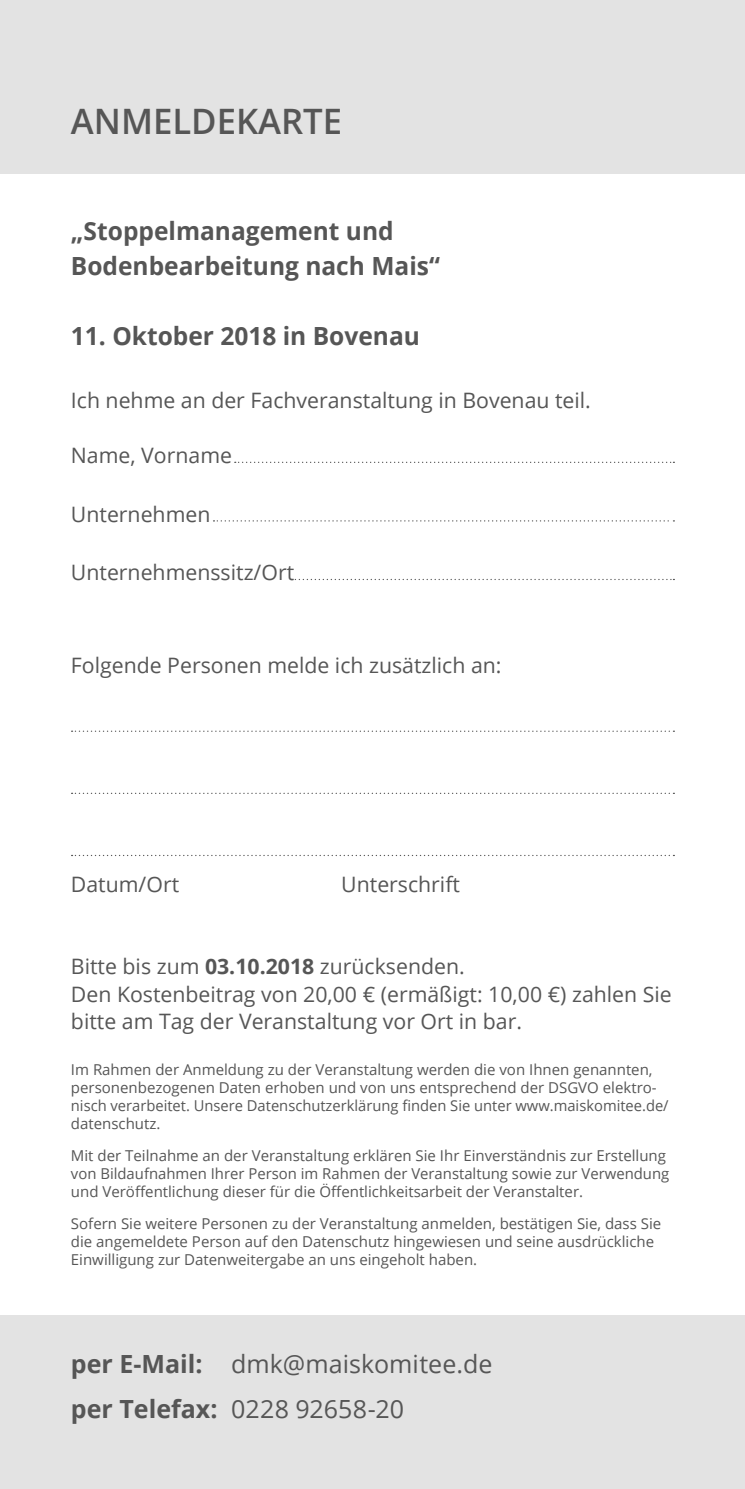
<style>
.page{position:relative;width:745px;height:1489px;background:#fff}
.page>*{position:absolute;margin:0;border:0;box-sizing:border-box;transform-origin:0 0}
.t1{font:600 35px "Open Sans";color:#565656}
.t2{font:700 25px/35px "Open Sans";color:#565656}
.t3{font:25px/45px "Open Sans";letter-spacing:.005em;color:#565656}
.t4{font:21.25px/27.5px "Open Sans";color:#565656}
.t5{font:15px/18px "Open Sans";color:#565656}
.s1{font-weight:700}
</style>
<div class="page">
<div style="left:0;top:0;width:744px;height:174px;background:#e3e3e3"></div>
<div style="left:0;top:1315px;width:744px;height:173px;background:#e3e3e3"></div>
<svg style="left:234px;top:461px;width:440px;height:2px"></svg>
<svg style="left:213px;top:520px;width:461px;height:1px"></svg>
<svg style="left:291px;top:579px;width:383px;height:1px"></svg>
<svg style="left:71px;top:730px;width:603px;height:1px"></svg>
<svg style="left:71px;top:792px;width:603px;height:2px"></svg>
<svg style="left:71px;top:854px;width:603px;height:2px"></svg>
<h1 class="t1" style="left:71px;top:97px;width:273px">ANMELDEKARTE</h1>
<h2 class="t2" style="left:71px;top:213px;width:370px">„Stoppelmanagement und<br>Bodenbearbeitung nach Mais“</h2>
<h2 class="t2" style="left:71px;top:318px;width:350px">11. Oktober 2018 in Bovenau</h2>
<h3 class="t4" style="left:71px;top:386px;width:521px">Ich nehme an der Fachveranstaltung in Bovenau teil.</h3>
<h3 class="t4" style="left:71px;top:441px;width:162px">Name, Vorname</h3>
<h3 class="t4" style="left:71px;top:499px;width:141px">Unternehmen</h3>
<h3 class="t4" style="left:71px;top:558px;width:224px">Unternehmenssitz/Ort</h3>
<h3 class="t4" style="left:71px;top:651px;width:432px">Folgende Personen melde ich zusätzlich an:</h3>
<h3 class="t4" style="left:71px;top:869px;width:110px">Datum/Ort</h3>
<h3 class="t4" style="left:341px;top:869px;width:120px">Unterschrift</h3>
<h3 class="t4" style="left:71px;top:952px;width:602px">Bitte bis zum <span class="s1">03.10.2018</span> zurücksenden.<br>Den Kostenbeitrag von 20,00 € (ermäßigt: 10,00 €) zahlen Sie bitte am Tag der Veranstaltung vor Ort in bar.</h3>
<p class="t5" style="left:71px;top:1059px;width:599px">Im Rahmen der Anmeldung zu der Veranstaltung werden die von Ihnen genannten, personenbezogenen Daten erhoben und von uns entsprechend der DSGVO elektro&shy;nisch verarbeitet. Unsere Datenschutzerklärung finden Sie unter www.maiskomitee.de/ datenschutz.</p>
<p class="t5" style="left:71px;top:1146px;width:599px">Mit der Teilnahme an der Veranstaltung erklären Sie Ihr Einverständnis zur Erstellung von Bildaufnahmen Ihrer Person im Rahmen der Veranstaltung sowie zur Verwendung und Veröffentlichung dieser für die Öffentlichkeitsarbeit der Veranstalter.</p>
<p class="t5" style="left:71px;top:1214px;width:591px">Sofern Sie weitere Personen zu der Veranstaltung anmelden, bestätigen Sie, dass Sie die angemeldete Person auf den Datenschutz hingewiesen und seine ausdrückliche<br>Einwilligung zur Datenweitergabe an uns eingeholt haben.</p>
<h2 class="t3" style="left:71px;top:1340px;width:423px"><span class="s1">per E-Mail:</span> dmk@maiskomitee.de <span class="s1">per Telefax:</span> 0228 92658-20</h2>
</div>
